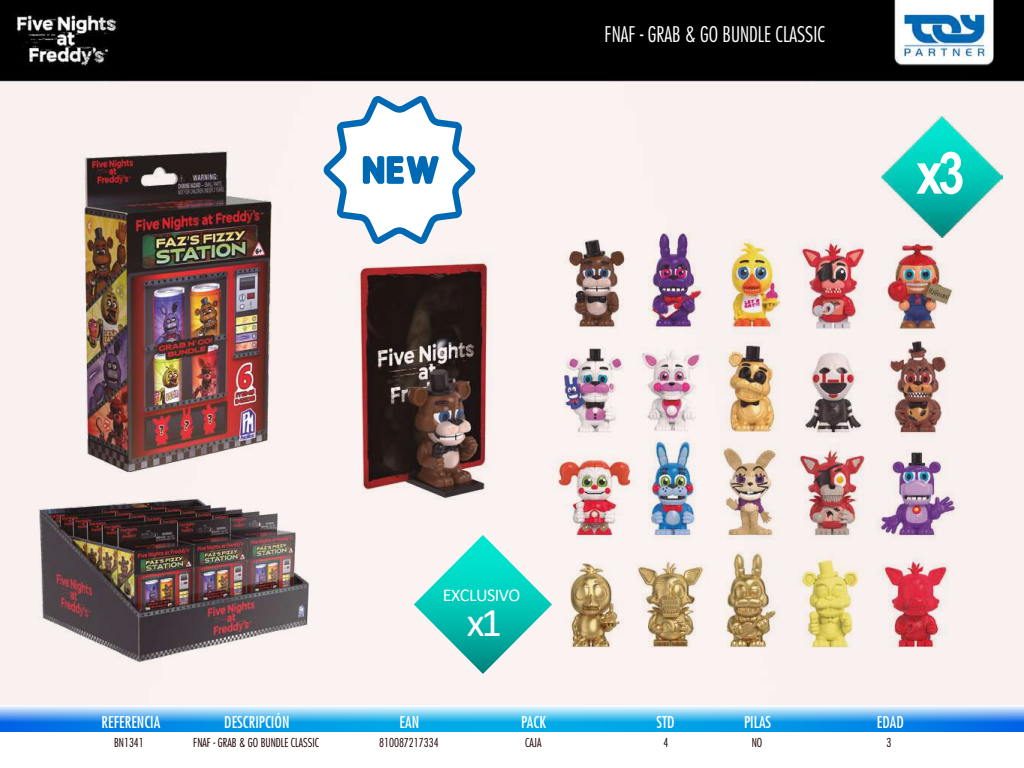
<style>
.page{position:relative;width:1024px;height:768px;background:#fff}
.page>*{position:absolute;margin:0;border:0;box-sizing:border-box;transform-origin:0 0}
.t1{font:700 58.4px "Arial Narrow";color:#feffff}
.t2{font:41.2px "Calibri";color:#feffff}
.t3{font:300 condensed 21px "Futura";color:#fff}
.t4{font:18px "Calibri";letter-spacing:-.03em;color:#feffff}
.t5{font:condensed 15.9px "Futura";color:#fff}
.t6{font:300 condensed 12px "Futura";color:#1f0000}
</style>
<div class="page">
<img style="left:0;top:0;width:1024px;height:705px">
<svg style="left:0;top:706px;width:1024px;height:26px;background:#4cb5ed"></svg>
<img style="left:888px;top:0;width:115px;height:116px">
<img style="left:14px;top:143px;width:334px;height:281px">
<img style="left:14px;top:424px;width:320px;height:308px">
<img style="left:302px;top:254px;width:215px;height:250px">
<img style="left:517px;top:205px;width:480px;height:464px">
<img style="left:881px;top:116px;width:122px;height:121px">
<svg style="left:414px;top:535px;width:138px;height:139px"></svg>
<svg style="left:323px;top:96px;width:153px;height:148px"></svg>
<h3 class="t3" style="left:605px;top:22px;width:222px">FNAF - GRAB &amp; GO BUNDLE CLASSIC</h3>
<h1 class="t1" style="left:916px;top:129px;width:50px">x3</h1>
<h3 class="t4" style="left:443px;top:583px;width:79px">EXCLUSIVO</h3>
<h2 class="t2" style="left:467px;top:594px;width:37px">x1</h2>
<h3 class="t5" style="left:102px;top:712px;width:60px">REFERENCIA</h3>
<h3 class="t5" style="left:224px;top:712px;width:67px">DESCRIPCIÓN</h3>
<h3 class="t5" style="left:400px;top:712px;width:21px">EAN</h3>
<h3 class="t5" style="left:521px;top:712px;width:26px">PACK</h3>
<h3 class="t5" style="left:657px;top:712px;width:20px">STD</h3>
<h3 class="t5" style="left:744px;top:712px;width:29px">PILAS</h3>
<h3 class="t5" style="left:877px;top:712px;width:28px">EDAD</h3>
<p class="t6" style="left:114px;top:735px;width:31px">BN1341</p>
<p class="t6" style="left:193px;top:735px;width:128px">FNAF - GRAB &amp; GO BUNDLE CLASSIC</p>
<p class="t6" style="left:379px;top:735px;width:61px">810087217334</p>
<p class="t6" style="left:525px;top:735px;width:18px">CAJA</p>
<p class="t6" style="left:663px;top:735px;width:6px">4</p>
<p class="t6" style="left:752px;top:735px;width:12px">NO</p>
<p class="t6" style="left:887px;top:735px;width:6px">3</p>
</div>
